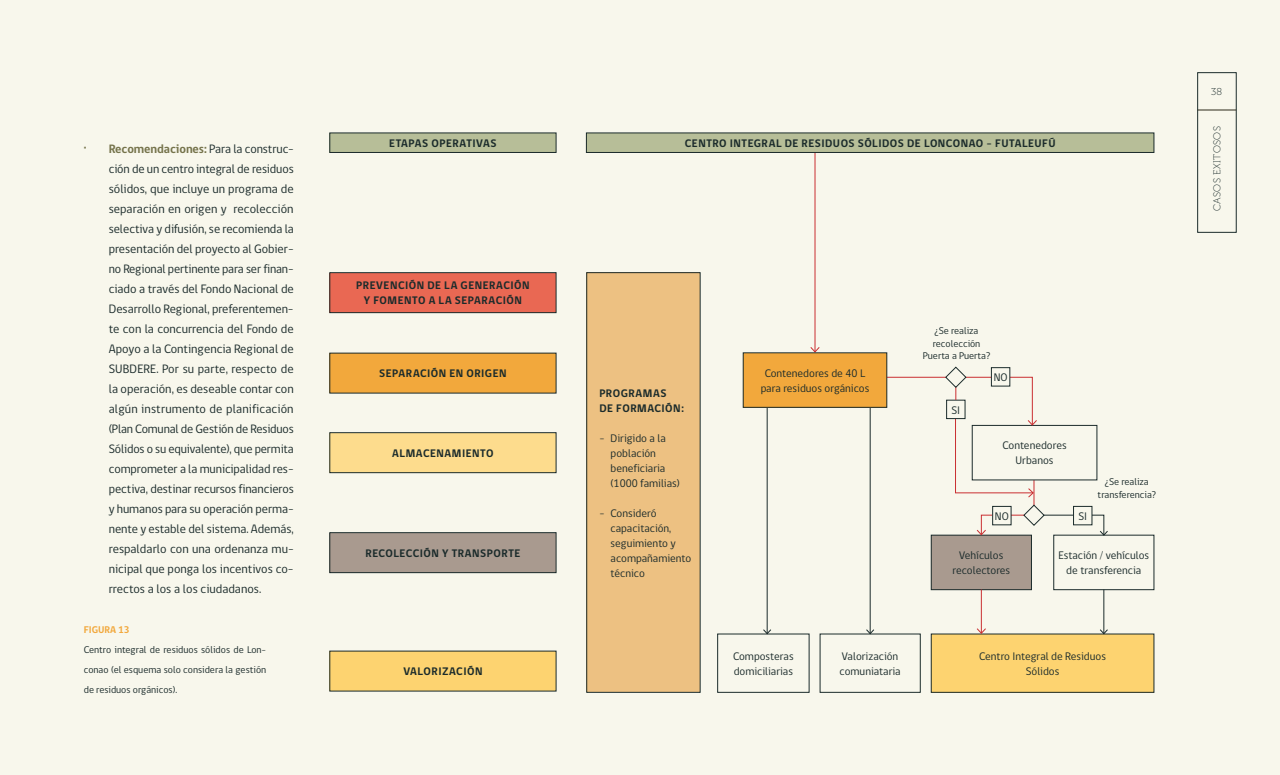
<style>
.page{position:relative;width:1280px;height:775px;background:#f8f7ec}
.page>*{position:absolute;margin:0;border:0;box-sizing:border-box;transform-origin:0 0}
.t1{font:12.5px/20px "gob CL";color:#1b2b2b;text-align:justify}
.t2{font:11.25px/15px "gob CL";color:#1b2b2b;text-align:center}
.t3{font:700 11.25px/15px "gob CL";letter-spacing:.045em;color:#1b2b2b;text-align:center}
.t4{font:10px/12.5px "gob CL";color:#1b2b2b;text-align:center}
.t5{font:10px "Museo 100";letter-spacing:.04em;color:#1b2b2b}
.t6{font:700 10px "gob CL";color:#f2a83c}
.s1{font-weight:700;color:#75734b}
</style>
<div class="page">
<hr style="left:1198px;top:110px;width:38px;height:1px;background:#2b2919">
<div style="left:330px;top:133px;width:226px;height:19px;background:#b7be98"></div>
<div style="left:330px;top:133px;width:226px;height:20px;border:1px solid #1b2b2b"></div>
<div style="left:330px;top:273px;width:226px;height:40px;background:#e96853"></div>
<div style="left:330px;top:272px;width:226px;height:41px;border:1px solid #1b2b2b"></div>
<div style="left:587px;top:273px;width:113px;height:419px;background:#edc182"></div>
<div style="left:931px;top:535px;width:100px;height:55px;background:#a99a8f"></div>
<div style="left:931px;top:535px;width:101px;height:55px;border:1px solid #1b2b2b"></div>
<div style="left:1054px;top:535px;width:100px;height:55px;border:1px solid #1b2b2b"></div>
<div style="left:931px;top:634px;width:223px;height:58px;background:#fdd370"></div>
<div style="left:330px;top:353px;width:226px;height:40px;background:#f2a83c"></div>
<div style="left:330px;top:433px;width:226px;height:40px;background:#fddc8d"></div>
<div style="left:330px;top:433px;width:226px;height:40px;border:1px solid #1b2b2b"></div>
<div style="left:330px;top:533px;width:226px;height:40px;background:#a99a8f"></div>
<div style="left:330px;top:532px;width:226px;height:41px;border:1px solid #1b2b2b"></div>
<div style="left:330px;top:651px;width:226px;height:40px;background:#fdd370"></div>
<hr style="left:870px;top:400px;width:1px;height:234px;background:#1b2b2b">
<svg style="left:866px;top:629px;width:8px;height:5px"></svg>
<hr style="left:815px;top:145px;width:1px;height:207px;background:#ca2f32">
<svg style="left:810px;top:346px;width:10px;height:7px"></svg>
<hr style="left:1104px;top:590px;width:1px;height:44px;background:#1b2b2b">
<svg style="left:1100px;top:629px;width:8px;height:5px"></svg>
<hr style="left:981px;top:590px;width:1px;height:43px;background:#ca2f32">
<svg style="left:976px;top:627px;width:11px;height:7px"></svg>
<hr style="left:767px;top:400px;width:1px;height:234px;background:#1b2b2b">
<svg style="left:763px;top:629px;width:8px;height:5px"></svg>
<div style="left:743px;top:353px;width:144px;height:54px;background:#f2a83c"></div>
<div style="left:743px;top:353px;width:144px;height:55px;border:1px solid #1b2b2b"></div>
<div style="left:586px;top:133px;width:568px;height:19px;background:#b7be98"></div>
<div style="left:586px;top:133px;width:568px;height:20px;border:1px solid #1b2b2b"></div>
<svg style="left:880px;top:367px;width:228px;height:169px"></svg>
<div style="left:993px;top:506px;width:18px;height:19px;background:#f8f7ec"></div>
<div style="left:992px;top:506px;width:19px;height:19px;border:1px solid #1b2b2b"></div>
<p class="t1" style="left:109px;top:139px;width:187px;text-indent:-25px"><span class="s1">· Recomendaciones:</span> Para la construc&shy;ción de un centro integral de residuos sólidos, que incluye un programa de separación en origen y recolección selectiva y difusión, se recomienda la presentación del proyecto al Gobier&shy;no Regional pertinente para ser finan&shy;ciado a través del Fondo Nacional de Desarrollo Regional, preferentemen&shy;te con la concurrencia del Fondo de Apoyo a la Contingencia Regional de SUBDERE. Por su parte, respecto de la operación, es deseable contar con algún instrumento de planificación (Plan Comunal de Gestión de Residuos Sólidos o su equivalente), que permita comprometer a la municipalidad res&shy;pectiva, destinar recursos financieros y humanos para su operación perma&shy;nente y estable del sistema. Además, respaldarlo con una ordenanza mu&shy;nicipal que ponga los incentivos co&shy;rrectos a los a los ciudadanos.</p>
<p class="t6" style="left:84px;top:622px;width:47px">FIGURA 13</p>
<p class="t4" style="left:84px;top:639px;width:184px;line-height:20px;text-align:justify">Centro integral de residuos sólidos de Lon&shy;conao (el esquema solo considera la gestión de residuos orgánicos).</p>
<p class="t3" style="left:389px;top:136px;width:109px">ETAPAS OPERATIVAS</p>
<p class="t3" style="left:356px;top:278px;width:175px">PREVENCIÓN DE LA GENERACIÓN<br>Y FOMENTO A LA SEPARACIÓN</p>
<p class="t3" style="left:379px;top:366px;width:129px">SEPARACIÓN EN ORIGEN</p>
<p class="t3" style="left:392px;top:446px;width:103px">ALMACENAMIENTO</p>
<p class="t3" style="left:366px;top:546px;width:156px">RECOLECCIÓN Y TRANSPORTE</p>
<p class="t3" style="left:403px;top:664px;width:81px">VALORIZACIÓN</p>
<p class="t3" style="left:685px;top:136px;width:372px">CENTRO INTEGRAL DE RESIDUOS SÓLIDOS DE LONCONAO - FUTALEUFÚ</p>
<p class="t3" style="left:599px;top:386px;width:86px;text-align:left">PROGRAMAS<br>DE FORMACIÓN:</p>
<p class="t2" style="left:611px;top:431px;width:71px;text-align:left;text-indent:-11px">- Dirigido a la población beneficiaria (1000 familias)</p>
<p class="t2" style="left:611px;top:506px;width:82px;text-align:left;text-indent:-11px">- Consideró capacitación, seguimiento y acompañamiento técnico</p>
<p class="t4" style="left:923px;top:325px;width:69px">¿Se realiza recolección<br>Puerta a Puerta?</p>
<p class="t2" style="left:761px;top:366px;width:110px">Contenedores de 40 L para residuos orgánicos</p>
<p class="t2" style="left:994px;top:370px;width:15px">NO</p>
<p class="t2" style="left:951px;top:403px;width:10px">SI</p>
<p class="t2" style="left:1003px;top:438px;width:66px">Contenedores<br>Urbanos</p>
<p class="t2" style="left:995px;top:509px;width:15px">NO</p>
<p class="t2" style="left:1078px;top:509px;width:10px">SI</p>
<p class="t4" style="left:1098px;top:476px;width:60px">¿Se realiza transferencia?</p>
<p class="t2" style="left:733px;top:649px;width:62px;text-align:left">Composteras domiciliarias</p>
<p class="t2" style="left:840px;top:649px;width:63px;text-align:left">Valorización comuniataria</p>
<p class="t2" style="left:953px;top:548px;width:59px">Vehículos recolectores</p>
<p class="t2" style="left:1058px;top:548px;width:92px">Estación / vehículos de transferencia</p>
<p class="t2" style="left:979px;top:649px;width:128px">Centro Integral de Residuos<br>Sólidos</p>
<p class="t5" style="left:1211px;top:86px;width:13px">38</p>
<p class="t5" style="left:1212px;top:211px;width:86px;rotate:-90deg">CASOS EXITOSOS</p>
</div>
